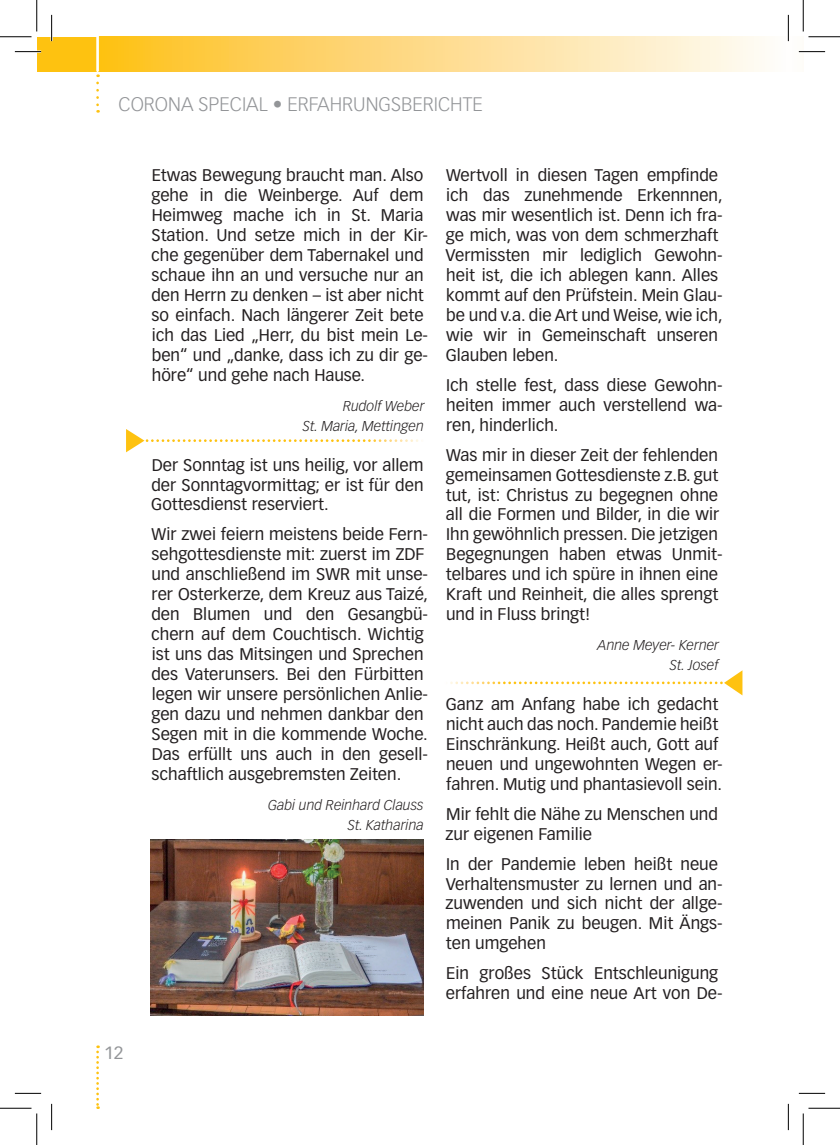
<style>
.page{position:relative;width:840px;height:1145px;background:#fff}
.page>*{position:absolute;margin:0;border:0;box-sizing:border-box;transform-origin:0 0}
.t1{font:300 19.25px "Vectora LT Pro";color:#939598}
.t2{font:17.5px "Vectora LT Pro";color:#939598}
.t3{font:16.62px/19.9px "Vectora LT Pro";color:#231f20}
.t4{font:italic 300 14px/19.9px "Vectora LT Pro";color:#231f20;text-align:right}
</style>
<div class="page">
<div style="left:788px;top:37px;width:15px;height:34px;background:#fefdfb"></div>
<div style="left:99px;top:37px;width:689px;height:34px;background:linear-gradient(to right,#febf1d,#fefcfe)"></div>
<div style="left:37px;top:37px;width:59px;height:34px;background:#fec210"></div>
<svg style="left:96px;top:83px;width:3px;height:30px"></svg>
<svg style="left:96px;top:1045px;width:3px;height:63px"></svg>
<svg style="left:126px;top:429px;width:292px;height:23px"></svg>
<img style="left:151px;top:840px;width:272px;height:175px">
<svg style="left:450px;top:670px;width:292px;height:25px"></svg>
<hr style="left:15px;top:51px;width:26px;height:2px;background:#fff">
<hr style="left:799px;top:51px;width:26px;height:2px;background:#fff">
<hr style="left:51px;top:15px;width:2px;height:26px;background:#fff">
<hr style="left:787px;top:15px;width:2px;height:26px;background:#fff">
<svg style="left:15px;top:51px;width:26px;height:1px"></svg>
<svg style="left:799px;top:51px;width:26px;height:1px"></svg>
<svg style="left:15px;top:1093px;width:26px;height:1px"></svg>
<svg style="left:799px;top:1093px;width:26px;height:1px"></svg>
<svg style="left:51px;top:15px;width:1px;height:26px"></svg>
<svg style="left:51px;top:1104px;width:1px;height:26px"></svg>
<svg style="left:788px;top:15px;width:1px;height:26px"></svg>
<svg style="left:788px;top:1104px;width:1px;height:26px"></svg>
<hr style="left:0;top:36px;width:32px;height:1px;background:#000">
<hr style="left:808px;top:36px;width:32px;height:1px;background:#000">
<hr style="left:0;top:1108px;width:32px;height:1px;background:#000">
<hr style="left:808px;top:1108px;width:32px;height:1px;background:#000">
<hr style="left:36px;top:0;width:1px;height:31px;background:#000">
<hr style="left:36px;top:1113px;width:1px;height:32px;background:#000">
<hr style="left:803px;top:0;width:1px;height:31px;background:#000">
<hr style="left:803px;top:1113px;width:1px;height:32px;background:#000">
<p class="t1" style="left:119px;top:93px;width:366px">CORONA SPECIAL • ERFAHRUNGSBERICHTE</p>
<p class="t2" style="left:104px;top:1042px;width:21px">12</p>
<p class="t3" style="left:151px;top:165px;width:278px">Etwas Bewegung braucht man. Also gehe in die Weinberge. Auf dem<br>Heimweg mache ich in St. Maria<br>Station. Und setze mich in der Kir&shy;che gegenüber dem Tabernakel und schaue ihn an und versuche nur an den Herrn zu denken – ist aber nicht so einfach. Nach längerer Zeit bete ich das Lied „Herr, du bist mein Le&shy;ben“ und „danke, dass ich zu dir ge&shy;höre“ und gehe nach Hause.</p>
<p class="t4" style="left:303px;top:396px;width:123px">Rudolf Weber<br>St. Maria, Mettingen</p>
<p class="t3" style="left:151px;top:455px;width:274px;text-align:justify">Der Sonntag ist uns heilig, vor allem der Sonntagvormittag; er ist für den Gottesdienst reserviert.</p>
<p class="t3" style="left:151px;top:525px;width:279px">Wir zwei feiern meistens beide Fern&shy;sehgottesdienste mit: zuerst im ZDF und anschließend im SWR mit unse&shy;rer Osterkerze, dem Kreuz aus Taizé, den Blumen und den Gesangbü&shy;chern auf dem Couchtisch. Wichtig ist uns das Mitsingen und Sprechen des Vaterunsers. Bei den Fürbitten legen wir unsere persönlichen Anlie&shy;gen dazu und nehmen dankbar den Segen mit in die kommende Woche.<br>Das erfüllt uns auch in den gesell&shy;schaftlich ausgebremsten Zeiten.</p>
<p class="t4" style="left:268px;top:795px;width:157px">Gabi und Reinhard Clauss<br>St. Katharina</p>
<p class="t3" style="left:446px;top:165px;width:279px">Wertvoll in diesen Tagen empfinde ich das zunehmende Erkennnen, was mir wesentlich ist. Denn ich fra&shy;ge mich, was von dem schmerzhaft<br>Vermissten mir lediglich Gewohn&shy;heit ist, die ich ablegen kann. Alles kommt auf den Prüfstein. Mein Glau&shy;be und v.a. die Art und Weise, wie ich, wie wir in Gemeinschaft unseren<br>Glauben leben.</p>
<p class="t3" style="left:446px;top:375px;width:278px;text-align:justify">Ich stelle fest, dass diese Gewohn&shy;heiten immer auch verstellend wa&shy;ren, hinderlich.</p>
<p class="t3" style="left:446px;top:445px;width:278px">Was mir in dieser Zeit der fehlenden gemeinsamen Gottesdienste z.B. gut tut, ist: Christus zu begegnen ohne all die Formen und Bilder, in die wir Ihn gewöhnlich pressen. Die jetzigen Begegnungen haben etwas Unmit&shy;telbares und ich spüre in ihnen eine Kraft und Reinheit, die alles sprengt und in Fluss bringt!</p>
<p class="t4" style="left:598px;top:635px;width:123px">Anne Meyer- Kerner<br>St. Josef</p>
<p class="t3" style="left:446px;top:694px;width:278px">Ganz am Anfang habe ich gedacht nicht auch das noch. Pandemie heißt Einschränkung. Heißt auch, Gott auf neuen und ungewohnten Wegen er&shy;fahren. Mutig und phantasievoll sein.</p>
<p class="t3" style="left:446px;top:804px;width:274px">Mir fehlt die Nähe zu Menschen und zur eigenen Familie</p>
<p class="t3" style="left:446px;top:854px;width:279px">In der Pandemie leben heißt neue<br>Verhaltensmuster zu lernen und an&shy;zuwenden und sich nicht der allge&shy;meinen Panik zu beugen. Mit Ängs&shy;ten umgehen</p>
<p class="t3" style="left:446px;top:963px;width:278px">Ein großes Stück Entschleunigung erfahren und eine neue Art von De-</p>
</div>
